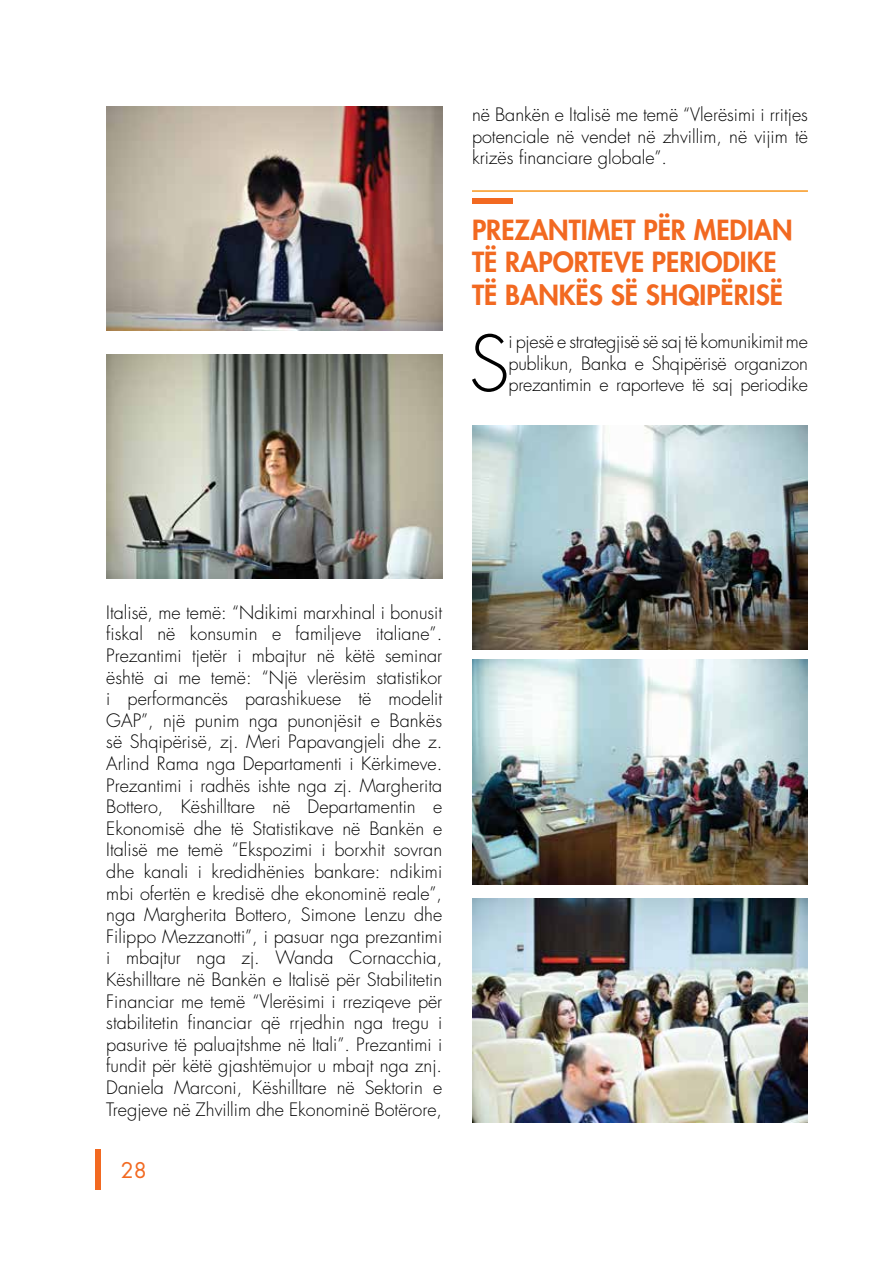
<style>
.page{position:relative;width:893px;height:1263px;background:#fff}
.page>*{position:absolute;margin:0;border:0;box-sizing:border-box;transform-origin:0 0}
.t1{font:300 75.3px "Futura Std";color:#000}
.t2{font:800 27px/32.4px "Futura Std";color:#f26921}
.t3{font:21px "Futura Std";color:#f26921}
.t4{font:300 18px/21.6px "Futura Std";color:#000;text-align:justify}
</style>
<div class="page">
<div style="left:95px;top:1149px;width:6px;height:40px;background:#f26921"></div>
<img style="left:106px;top:106px;width:336px;height:224px">
<img style="left:106px;top:354px;width:336px;height:224px">
<img style="left:472px;top:899px;width:336px;height:224px">
<img style="left:472px;top:425px;width:336px;height:225px">
<img style="left:472px;top:660px;width:336px;height:224px">
<div style="left:472px;top:198px;width:40px;height:6px;background:#f26921"></div>
<hr style="left:472px;top:190px;width:336px;height:2px;background:#f8971d">
<p class="t4" style="left:472px;top:104px;width:337px">në Bankën e Italisë me temë “Vlerësimi i rritjes potenciale në vendet në zhvillim, në vijim të krizës financiare globale”.</p>
<h2 class="t2" style="left:472px;top:214px;width:322px">PREZANTIMET PËR MEDIAN<br>TË RAPORTEVE PERIODIKE<br>TË BANKËS SË SHQIPËRISË</h2>
<h1 class="t1" style="left:469px;top:318px;width:42px">S</h1>
<p class="t4" style="left:509px;top:331px;width:301px">i pjesë e strategjisë së saj të komunikimit me publikun, Banka e Shqipërisë organizon prezantimin e raporteve të saj periodike</p>
<p class="t4" style="left:106px;top:602px;width:337px">Italisë, me temë: “Ndikimi marxhinal i bonusit fiskal në konsumin e familjeve italiane”.<br>Prezantimi tjetër i mbajtur në këtë seminar është ai me temë: “Një vlerësim statistikor i performancës parashikuese të modelit GAP”, një punim nga punonjësit e Bankës së Shqipërisë, zj. Meri Papavangjeli dhe z.<br>Arlind Rama nga Departamenti i Kërkimeve.<br>Prezantimi i radhës ishte nga zj. Margherita Bottero, Këshilltare në Departamentin e Ekonomisë dhe të Statistikave në Bankën e Italisë me temë “Ekspozimi i borxhit sovran dhe kanali i kredidhënies bankare: ndikimi mbi ofertën e kredisë dhe ekonominë reale”, nga Margherita Bottero, Simone Lenzu dhe Filippo Mezzanotti”, i pasuar nga prezantimi i mbajtur nga zj. Wanda Cornacchia, Këshilltare në Bankën e Italisë për Stabilitetin Financiar me temë “Vlerësimi i rreziqeve për stabilitetin financiar që rrjedhin nga tregu i pasurive të paluajtshme në Itali”. Prezantimi i fundit për këtë gjashtëmujor u mbajt nga znj.<br>Daniela Marconi, Këshilltare në Sektorin e Tregjeve në Zhvillim dhe Ekonominë Botërore,</p>
<p class="t3" style="left:121px;top:1157px;width:27px">28</p>
</div>
